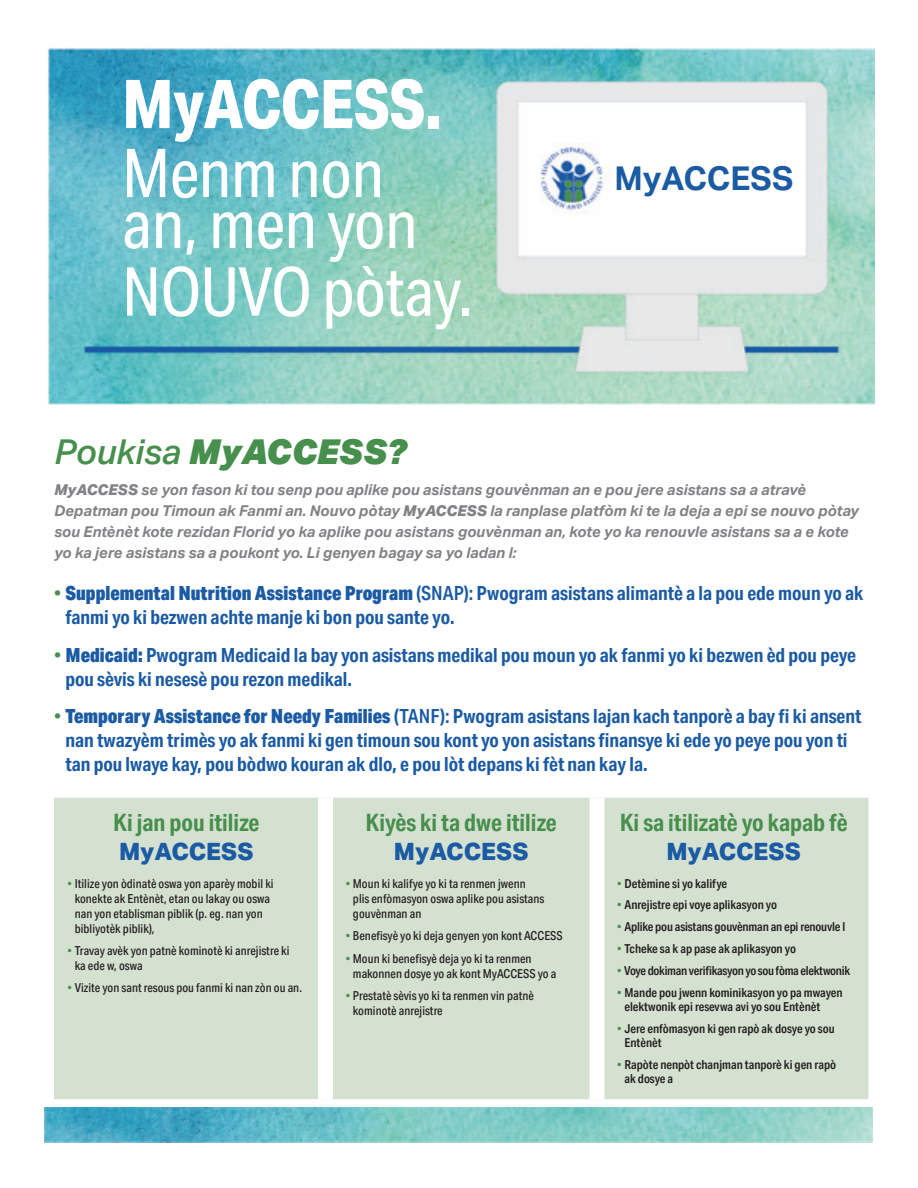
<style>
.page{position:relative;width:918px;height:1188px;background:#fff}
.page>*{position:absolute;margin:0;border:0;box-sizing:border-box;transform-origin:0 0}
.t1{font:67.5px/51px "Aktiv Grotesk Cd Trial";letter-spacing:-.01em;color:#fff}
.t2{font:800 67.5px "Aktiv Grotesk Cd Trial";letter-spacing:-.01em;color:#fff}
.t3{font:italic 900 34.5px "Aktiv Grotesk";color:#478f4d}
.t4{font:700 33px "Aktiv Grotesk";color:#1b5ba4}
.t5{font:700 24px "Aktiv Grotesk Cd Trial";color:#478f4d}
.t6{font:800 24px "Aktiv Grotesk";color:#1b5ba4}
.t7{font:700 19.5px/24px "Aktiv Grotesk Cd Trial";color:#1b5ba4}
.t8{font:italic 700 15px/21px "Aktiv Grotesk";color:#808285}
.t9{font:500 12.3px/14.9px "Aktiv Grotesk Cd Trial";color:#231f20}
.t10{font:600 12.3px/14.2px "Aktiv Grotesk Cd Trial";color:#231f20}
.t11{font:600 12.3px "Aktiv Grotesk Cd Trial";letter-spacing:-.02em;color:#231f20}
.s1{font-weight:500}
.s2{font-weight:800}
.s3{font-family:"Aktiv Grotesk";font-weight:400;color:#478f4d}
.s4{font-weight:900}
.s5{font-weight:600}
</style>
<div class="page">
<img style="left:48px;top:48px;width:826px;height:357px">
<div style="left:54px;top:798px;width:814px;height:301px;background:#d5e1d0"></div>
<div style="left:590px;top:798px;width:14px;height:301px;background:#fff"></div>
<div style="left:318px;top:798px;width:15px;height:301px;background:#fff"></div>
<img style="left:45px;top:1108px;width:828px;height:35px">
<p class="t2" style="left:122px;top:65px;width:321px">MyACCESS.</p>
<p class="t1" style="left:122px;top:148px;width:297px">Menm non an, men yon</p>
<p class="t1" style="left:122px;top:267px;width:352px">NOUVO pòtay.</p>
<p class="t4" style="left:615px;top:158px;width:180px">MyACCESS</p>
<p class="t3" style="left:54px;top:429px;width:353px"><span class="s1">Poukisa</span> MyACCESS?</p>
<p class="t8" style="left:54px;top:479px;width:806px"><span class="s2">MyACCESS</span> se yon fason ki tou senp pou aplike pou asistans gouvènman an e pou jere asistans sa a atravè Depatman pou Timoun ak Fanmi an. Nouvo pòtay <span class="s2">MyACCESS</span> la ranplase platfòm ki te la deja a epi se nouvo pòtay sou Entènèt kote rezidan Florid yo ka aplike pou asistans gouvènman an, kote yo ka renouvle asistans sa a e kote yo ka jere asistans sa a poukont yo. Li genyen bagay sa yo ladan l:</p>
<p class="t7" style="left:65px;top:582px;width:799px;text-indent:-11px"><span class="s3">•</span> <span class="s4">Supplemental Nutrition Assistance Program</span> <span class="s5">(SNAP):</span> Pwogram asistans alimantè a la pou ede moun yo ak fanmi yo ki bezwen achte manje ki bon pou sante yo.</p>
<p class="t7" style="left:65px;top:643px;width:792px;text-indent:-11px"><span class="s3">•</span> <span class="s4">Medicaid:</span> Pwogram Medicaid la bay yon asistans medikal pou moun yo ak fanmi yo ki bezwen èd pou peye pou sèvis ki nesesè pou rezon medikal.</p>
<p class="t7" style="left:65px;top:705px;width:798px;text-indent:-11px"><span class="s3">•</span> <span class="s4">Temporary Assistance for Needy Families</span> <span class="s5">(TANF):</span> Pwogram asistans lajan kach tanporè a bay fi ki ansent nan twazyèm trimès yo ak fanmi ki gen timoun sou kont yo yon asistans finansye ki ede yo peye pou yon ti tan pou lwaye kay, pou bòdwo kouran ak dlo, e pou lòt depans ki fèt nan kay la.</p>
<p class="t5" style="left:620px;top:809px;width:229px">Ki sa itilizatè yo kapab fè</p>
<p class="t6" style="left:666px;top:836px;width:136px">MyACCESS</p>
<p class="t10" style="left:617px;top:876px;width:111px"><span class="s3">•</span> Detèmine si yo kalifye</p>
<p class="t10" style="left:617px;top:898px;width:161px"><span class="s3">•</span> Anrejistre epi voye aplikasyon yo</p>
<p class="t10" style="left:617px;top:920px;width:230px"><span class="s3">•</span> Aplike pou asistans gouvènman an epi renouvle l</p>
<p class="t10" style="left:617px;top:942px;width:180px"><span class="s3">•</span> Tcheke sa k ap pase ak aplikasyon yo</p>
<p class="t11" style="left:617px;top:963px;width:234px"><span class="s3">•</span> Voye dokiman verifikasyon yo sou fòma elektwonik</p>
<p class="t10" style="left:624px;top:985px;width:220px;text-indent:-7px"><span class="s3">•</span> Mande pou jwenn kominikasyon yo pa mwayen elektwonik epi resevwa avi yo sou Entènèt</p>
<p class="t10" style="left:624px;top:1021px;width:212px;text-indent:-7px"><span class="s3">•</span> Jere enfòmasyon ki gen rapò ak dosye yo sou<br>Entènèt</p>
<p class="t10" style="left:624px;top:1057px;width:213px;text-indent:-7px"><span class="s3">•</span> Rapòte nenpòt chanjman tanporè ki gen rapò ak dosye a</p>
<p class="t5" style="left:366px;top:809px;width:193px">Kiyès ki ta dwe itilize</p>
<p class="t6" style="left:394px;top:836px;width:136px">MyACCESS</p>
<p class="t9" style="left:353px;top:876px;width:193px;text-indent:-7px"><span class="s3">•</span> Moun ki kalifye yo ki ta renmen jwenn plis enfòmasyon oswa aplike pou asistans gouvènman an</p>
<p class="t9" style="left:346px;top:929px;width:218px"><span class="s3">•</span> Benefisyè yo ki deja genyen yon kont ACCESS</p>
<p class="t9" style="left:353px;top:951px;width:205px;text-indent:-7px"><span class="s3">•</span> Moun ki benefisyè deja yo ki ta renmen makonnen dosye yo ak kont MyACCESS yo a</p>
<p class="t9" style="left:353px;top:988px;width:183px;text-indent:-7px"><span class="s3">•</span> Prestatè sèvis yo ki ta renmen vin patnè kominotè anrejistre</p>
<p class="t5" style="left:113px;top:809px;width:148px">Ki jan pou itilize</p>
<p class="t6" style="left:119px;top:836px;width:136px">MyACCESS</p>
<p class="t9" style="left:75px;top:876px;width:200px;text-indent:-7px"><span class="s3">•</span> Itilize yon òdinatè oswa yon aparèy mobil ki konekte ak Entènèt, etan ou lakay ou oswa nan yon etablisman piblik (p. eg. nan yon bibliyotèk piblik),</p>
<p class="t9" style="left:75px;top:943px;width:216px;text-indent:-7px"><span class="s3">•</span> Travay avèk yon patnè kominotè ki anrejistre ki ka ede w, oswa</p>
<p class="t9" style="left:68px;top:981px;width:236px"><span class="s3">•</span> Vizite yon sant resous pou fanmi ki nan zòn ou an.</p>
</div>
